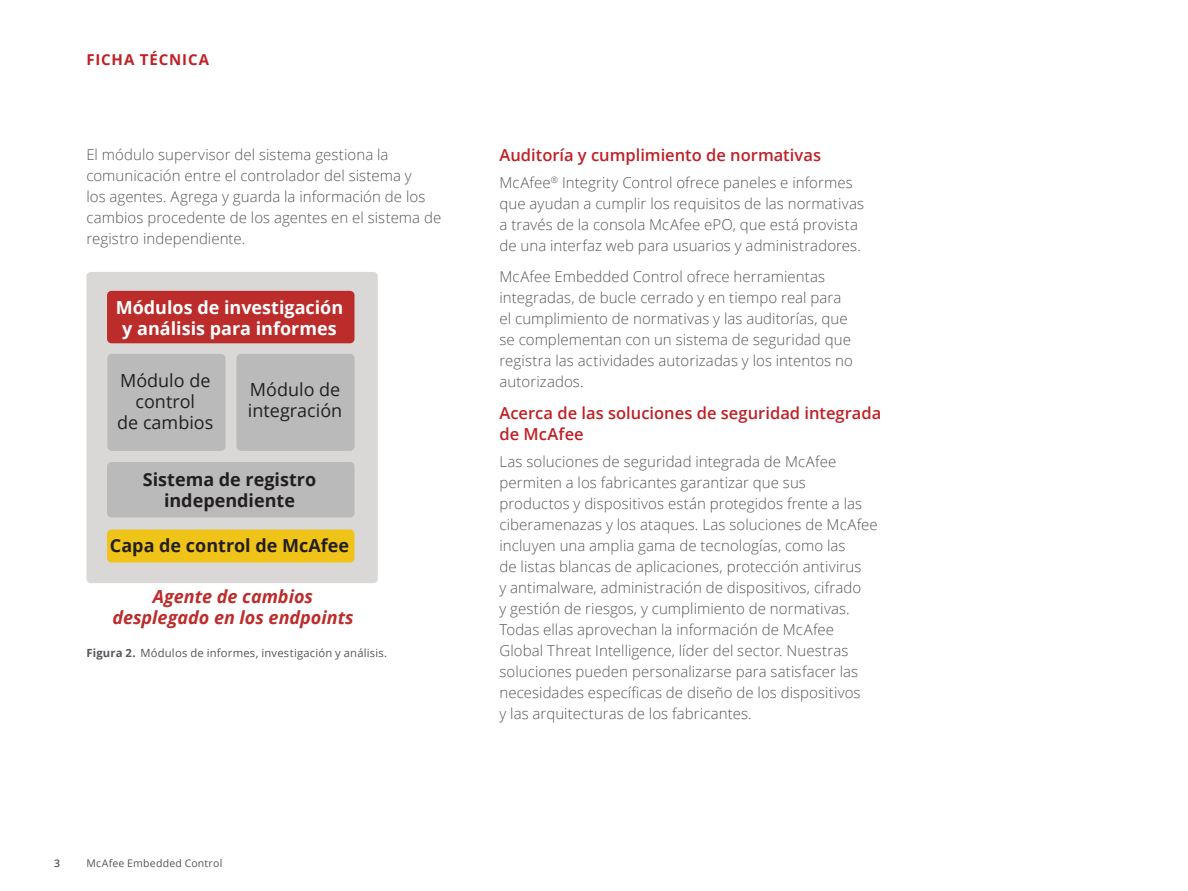
<style>
.page{position:relative;width:1188px;height:891px;background:#fff}
.page>*{position:absolute;margin:0;border:0;box-sizing:border-box;transform-origin:0 0}
.t1{font:700 18px/21px "Open Sans";color:#231f20;text-align:center}
.t2{font:700 18px/21px "Open Sans";color:#fff;text-align:center}
.t3{font:18px/21px "Open Sans";color:#231f20;text-align:center}
.t4{font:italic 700 18px/21px "Open Sans";color:#bc2c2b;text-align:center}
.t5{font:600 16.5px/21px "Open Sans";color:#c02025}
.t6{font:300 15px/21px "Open Sans";letter-spacing:.005em;color:#53565a}
.t7{font:700 15px "Open Sans";letter-spacing:.06em;color:#c02025}
.t8{font:11.25px "Open Sans";letter-spacing:.02em;color:#53565a}
.t9{font:10.5px "Open Sans";letter-spacing:.02em;color:#53565a}
.t10{font:600 10.5px "Open Sans";color:#53565a}
.s1{font-weight:700}
</style>
<div class="page">
<div style="left:86px;top:272px;width:292px;height:311px;background:#d9d8d6;border-radius:4px"></div>
<div style="left:107px;top:530px;width:248px;height:33px;background:#f0c318;border-radius:5px"></div>
<div style="left:107px;top:291px;width:248px;height:52px;background:#bc2c2b;border-radius:4px"></div>
<div style="left:107px;top:462px;width:248px;height:55px;background:#bababa;border-radius:4px"></div>
<div style="left:107px;top:354px;width:118px;height:97px;background:#bababa;border-radius:4px"></div>
<div style="left:236px;top:354px;width:119px;height:97px;background:#bababa;border-radius:4px"></div>
<p class="t7" style="left:86px;top:49px;width:124px">FICHA TÉCNICA</p>
<p class="t6" style="left:86px;top:144px;width:356px">El módulo supervisor del sistema gestiona la comunicación entre el controlador del sistema y<br>los agentes. Agrega y guarda la información de los cambios procedente de los agentes en el sistema de registro independiente.</p>
<p class="t2" style="left:116px;top:296px;width:229px">Módulos de investigación y análisis para informes</p>
<p class="t3" style="left:117px;top:369px;width:98px">Módulo de control<br>de cambios</p>
<p class="t3" style="left:248px;top:379px;width:96px;text-align:left">Módulo de integración</p>
<p class="t1" style="left:143px;top:469px;width:175px">Sistema de registro independiente</p>
<p class="t1" style="left:110px;top:535px;width:241px">Capa de control de McAfee</p>
<p class="t4" style="left:112px;top:585px;width:243px">Agente de cambios desplegado en los endpoints</p>
<p class="t8" style="left:86px;top:646px;width:302px"><span class="s1">Figura 2.</span> Módulos de informes, investigación y análisis.</p>
<p class="t10" style="left:54px;top:856px;width:7px">3</p>
<p class="t9" style="left:86px;top:856px;width:137px">McAfee Embedded Control</p>
<p class="t5" style="left:500px;top:144px;width:323px">Auditoría y cumplimiento de normativas</p>
<p class="t6" style="left:500px;top:171px;width:366px">McAfee<sup>®</sup> Integrity Control ofrece paneles e informes que ayudan a cumplir los requisitos de las normativas a través de la consola McAfee ePO, que está provista de una interfaz web para usuarios y administradores.</p>
<p class="t6" style="left:500px;top:266px;width:355px">McAfee Embedded Control ofrece herramientas integradas, de bucle cerrado y en tiempo real para el cumplimiento de normativas y las auditorías, que se complementan con un sistema de seguridad que registra las actividades autorizadas y los intentos no autorizados.</p>
<p class="t5" style="left:500px;top:402px;width:383px">Acerca de las soluciones de seguridad integrada de McAfee</p>
<p class="t6" style="left:500px;top:450px;width:380px">Las soluciones de seguridad integrada de McAfee permiten a los fabricantes garantizar que sus productos y dispositivos están protegidos frente a las ciberamenazas y los ataques. Las soluciones de McAfee incluyen una amplia gama de tecnologías, como las<br>de listas blancas de aplicaciones, protección antivirus<br>y antimalware, administración de dispositivos, cifrado<br>y gestión de riesgos, y cumplimiento de normativas.<br>Todas ellas aprovechan la información de McAfee Global Threat Intelligence, líder del sector. Nuestras soluciones pueden personalizarse para satisfacer las necesidades específicas de diseño de los dispositivos<br>y las arquitecturas de los fabricantes.</p>
</div>
